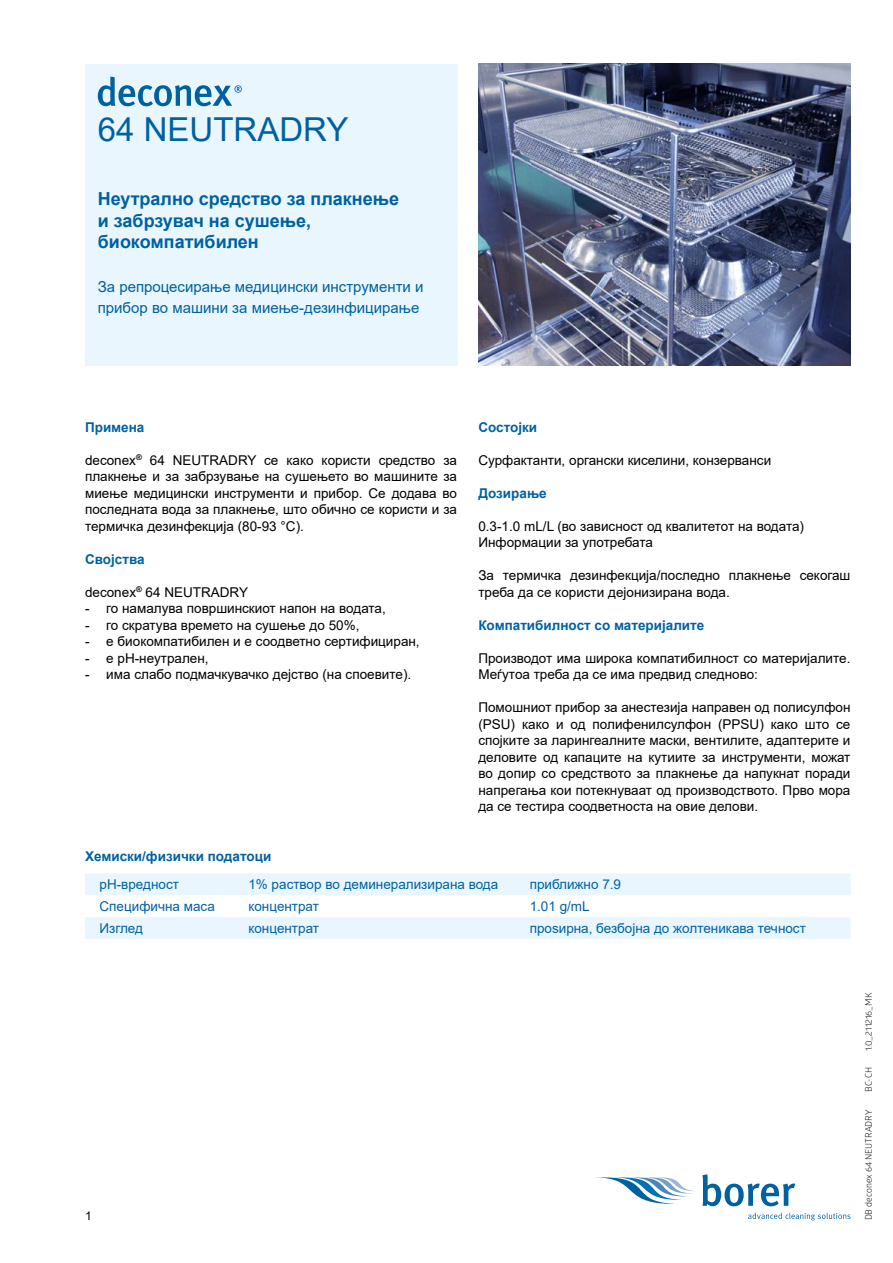
<style>
.page{position:relative;width:893px;height:1263px;background:#fff}
.page>*{position:absolute;margin:0;border:0;box-sizing:border-box;transform-origin:0 0}
.t1{font:33px "Arial";color:#0061a1}
.t2{font:700 18px/21.6px "Arial";color:#0061a1}
.t3{font:15px/21px "Arial";color:#0061a1}
.t4{font:13.5px/16.5px "Arial";color:#000}
.t5{font:13.5px "Arial";color:#0061a1}
.t6{font:700 13.5px "Arial";color:#0061a1}
.t7{font:12px "Arial";color:#000}
.t8{font:9px "Glober";color:#000}
</style>
<div class="page">
<svg style="left:595px;top:1174px;width:200px;height:32px"></svg>
<svg style="left:748px;top:1213px;width:102px;height:7px"></svg>
<div style="left:85px;top:64px;width:372px;height:302px;background:#eaf6fe"></div>
<svg style="left:98px;top:77px;width:144px;height:29px"></svg>
<img style="left:478px;top:64px;width:372px;height:302px">
<svg style="left:85px;top:873px;width:765px;height:66px;fill:#eaf6fe"></svg>
<h1 class="t1" style="left:98px;top:107px;width:252px">64 NEUTRADRY</h1>
<h2 class="t2" style="left:98px;top:188px;width:303px">Неутрално средство за плакнење и забрзувач на сушење, биокомпатибилен</h2>
<p class="t3" style="left:98px;top:276px;width:327px">За репроцесирање медицински инструменти и прибор во машини за миење-дезинфицирање</p>
<p class="t6" style="left:85px;top:417px;width:61px">Примена</p>
<p class="t4" style="left:85px;top:451px;width:374px;text-align:justify">deconex<sup>®</sup> 64 NEUTRADRY се како користи средство за плакнење и за забрзување на сушењето во машините за миење медицински инструменти и прибор. Се додава во последната вода за плакнење, што обично се користи и за термичка дезинфекција (80-93 °C).</p>
<p class="t6" style="left:85px;top:549px;width:61px">Својства</p>
<p class="t4" style="left:85px;top:583px;width:165px">deconex<sup>®</sup> 64 NEUTRADRY</p>
<p class="t4" style="left:85px;top:600px;width:302px">- го намалува површинскиот напон на водата,</p>
<p class="t4" style="left:85px;top:616px;width:276px">- го скратува времето на сушење до 50%,</p>
<p class="t4" style="left:85px;top:633px;width:336px">- е биокомпатибилен и е соодветно сертифициран,</p>
<p class="t4" style="left:85px;top:649px;width:125px">- e pH-неутрален,</p>
<p class="t4" style="left:85px;top:666px;width:328px">- има слабо подмачкувачко дејство (на споевите).</p>
<p class="t6" style="left:478px;top:417px;width:60px">Состојки</p>
<p class="t4" style="left:478px;top:451px;width:294px">Сурфактанти, органски киселини, конзерванси</p>
<p class="t6" style="left:478px;top:483px;width:70px">Дозирање</p>
<p class="t4" style="left:478px;top:517px;width:327px">0.3-1.0 mL/L (во зависност од квалитетот на водата)<br>Информации за употребата</p>
<p class="t4" style="left:478px;top:567px;width:374px">За термичка дезинфекција/последно плакнење секогаш треба да се користи дејонизирана вода.</p>
<p class="t6" style="left:478px;top:615px;width:227px">Компатибилност со материјалите</p>
<p class="t4" style="left:478px;top:649px;width:374px">Производот има широка компатибилност со материјалите.<br>Меѓутоа треба да се има предвид следново:</p>
<p class="t4" style="left:478px;top:699px;width:374px;text-align:justify">Помошниот прибор за анестезија направен од полисулфон (PSU) како и од полифенилсулфон (PPSU) како што се спојките за ларингеалните маски, вентилите, адаптерите и деловите од капаците на кутиите за инструменти, можат во допир со средството за плакнење да напукнат поради напрегања кои потекнуваат од производството. Прво мора да се тестира соодветноста на овие делови.</p>
<p class="t6" style="left:85px;top:846px;width:188px">Хемиски/физички податоци</p>
<p class="t5" style="left:100px;top:875px;width:81px">pH-вредност</p>
<p class="t5" style="left:248px;top:875px;width:251px">1% раствор во деминерализирана вода</p>
<p class="t5" style="left:530px;top:875px;width:93px">приближно 7.9</p>
<p class="t5" style="left:100px;top:897px;width:117px">Специфична маса</p>
<p class="t5" style="left:248px;top:897px;width:72px">концентрат</p>
<p class="t5" style="left:530px;top:897px;width:62px">1.01 g/mL</p>
<p class="t5" style="left:100px;top:919px;width:45px">Изглед</p>
<p class="t5" style="left:248px;top:919px;width:72px">концентрат</p>
<p class="t5" style="left:530px;top:919px;width:278px">проѕирна, безбојна до жолтеникава течност</p>
<p class="t7" style="left:85px;top:1208px;width:8px">1</p>
<p class="t8" style="left:862px;top:1051px;width:60px;rotate:-90deg">1.0_211216_MK</p>
<p class="t8" style="left:862px;top:1092px;width:26px;rotate:-90deg">BC-CH</p>
<p class="t8" style="left:862px;top:1220px;width:112px;rotate:-90deg">DB deconex 64 NEUTRADRY</p>
</div>
